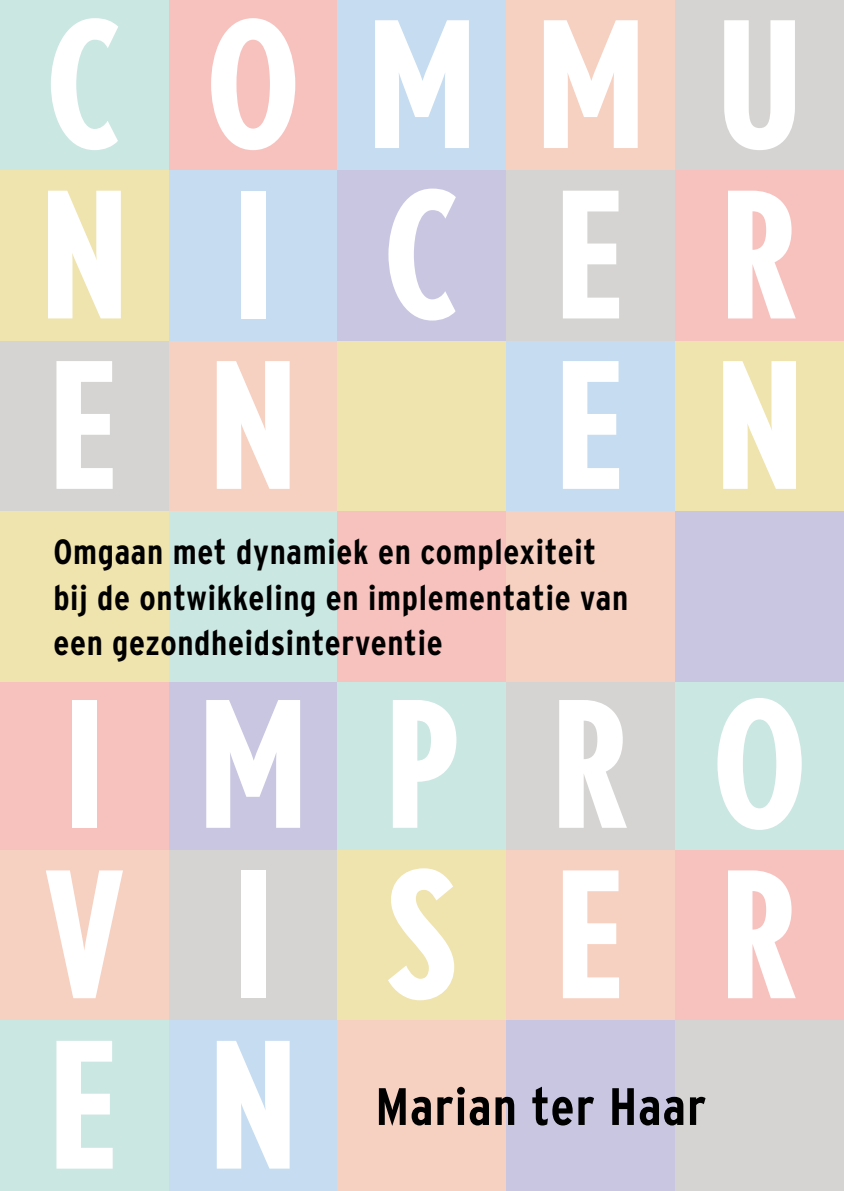
<style>
.page{position:relative;width:844px;height:1191px;background:#fff}
.page>*{position:absolute;margin:0;border:0;box-sizing:border-box;transform-origin:0 0}
.t1{font:700 condensed 175px/170.3px "Nobel";letter-spacing:.525em;color:#fff;text-align:justify}
.t2{font:700 condensed 52.5px "Interstate";letter-spacing:.02em;color:#000}
.t3{font:700 condensed 35px/45.5px "Interstate";letter-spacing:.02em;color:#000}
</style>
<div class="page">
<div style="left:0;top:0;width:169px;height:170px;background:#cbe7e2"></div>
<div style="left:169px;top:0;width:168px;height:170px;background:#f7c1be"></div>
<div style="left:337px;top:0;width:169px;height:170px;background:#c6dcf0"></div>
<div style="left:506px;top:0;width:169px;height:170px;background:#f6d0c0"></div>
<div style="left:675px;top:0;width:168px;height:170px;background:#d5d4d2"></div>
<div style="left:0;top:170px;width:169px;height:171px;background:#efe3ae"></div>
<div style="left:169px;top:170px;width:168px;height:171px;background:#c6dcf0"></div>
<div style="left:337px;top:170px;width:169px;height:171px;background:#c8c6e1"></div>
<div style="left:506px;top:170px;width:169px;height:171px;background:#d5d4d2"></div>
<div style="left:675px;top:170px;width:168px;height:171px;background:#f7c1be"></div>
<div style="left:0;top:341px;width:169px;height:170px;background:#d5d4d2"></div>
<div style="left:169px;top:341px;width:168px;height:170px;background:#f6d0c0"></div>
<div style="left:337px;top:341px;width:169px;height:170px;background:#efe3ae"></div>
<div style="left:506px;top:341px;width:169px;height:170px;background:#c6dcf0"></div>
<div style="left:675px;top:341px;width:168px;height:170px;background:#efe3ae"></div>
<div style="left:0;top:680px;width:169px;height:170px;background:#f7c1be"></div>
<div style="left:169px;top:680px;width:168px;height:170px;background:#c8c6e1"></div>
<div style="left:337px;top:680px;width:169px;height:170px;background:#cbe7e2"></div>
<div style="left:506px;top:680px;width:169px;height:170px;background:#d5d4d2"></div>
<div style="left:675px;top:680px;width:168px;height:170px;background:#cbe7e2"></div>
<div style="left:0;top:850px;width:169px;height:170px;background:#f6d0c0"></div>
<div style="left:169px;top:850px;width:168px;height:170px;background:#d5d4d2"></div>
<div style="left:337px;top:850px;width:169px;height:170px;background:#efe3ae"></div>
<div style="left:506px;top:850px;width:169px;height:170px;background:#f6d0c0"></div>
<div style="left:675px;top:850px;width:168px;height:170px;background:#f7c1be"></div>
<div style="left:0;top:1020px;width:169px;height:171px;background:#cbe7e2"></div>
<div style="left:169px;top:1020px;width:168px;height:171px;background:#c6dcf0"></div>
<div style="left:337px;top:1020px;width:169px;height:171px;background:#f6d0c0"></div>
<div style="left:506px;top:1020px;width:169px;height:171px;background:#c8c6e1"></div>
<div style="left:675px;top:1020px;width:168px;height:171px;background:#d5d4d2"></div>
<div style="left:0;top:511px;width:169px;height:170px;background:#efe3ae"></div>
<div style="left:169px;top:511px;width:168px;height:170px;background:#cbe7e2"></div>
<div style="left:337px;top:511px;width:169px;height:170px;background:#f7c1be"></div>
<div style="left:506px;top:511px;width:169px;height:170px;background:#f6d0c0"></div>
<div style="left:675px;top:511px;width:168px;height:170px;background:#c8c6e1"></div>
<h1 class="t1" style="left:39px;top:-4px;width:765px">COMMU NICER E N</h1>
<h1 class="t1" style="left:63px;top:252px;width:744px;line-height:338.8px;text-align:right">E N<br>IMPRO</h1>
<h1 class="t1" style="left:42px;top:846px;width:759px">VISER<br>E N</h1>
<p class="t3" style="left:53px;top:528px;width:576px">Omgaan met dynamiek en complexiteit bij de ontwikkeling en implementatie van een gezondheidsinterventie</p>
<h2 class="t2" style="left:375px;top:1074px;width:332px">Marian ter Haar</h2>
</div>
